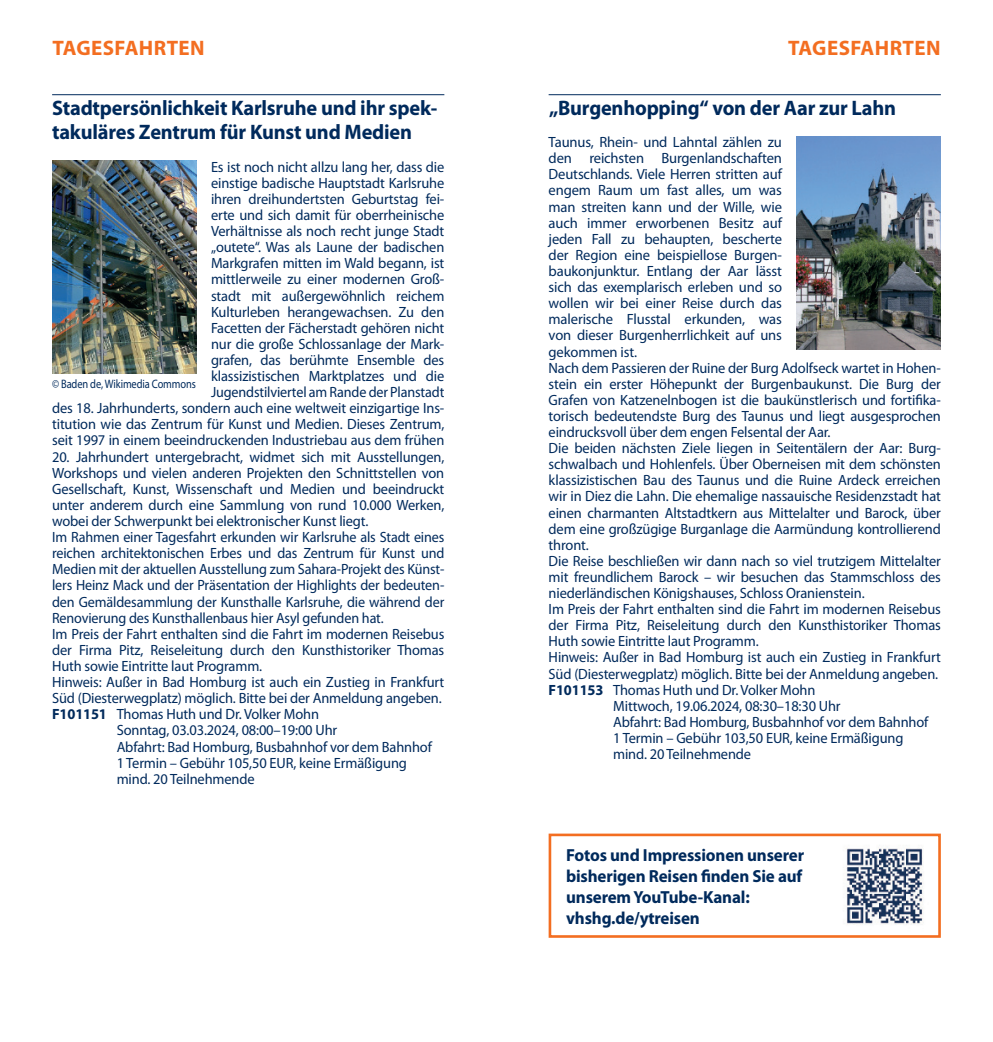
<style>
.page{position:relative;width:993px;height:1042px;background:#fff}
.page>*{position:absolute;margin:0;border:0;box-sizing:border-box;transform-origin:0 0}
.t1{font:700 21px/24.5px "Myriad Pro";letter-spacing:-.01em;color:#002a5c}
.t2{font:700 21px "Myriad Pro";letter-spacing:.02em;color:#f36e21}
.t3{font:700 17.5px/21px "Myriad Pro";letter-spacing:-.01em;color:#002a5c}
.t4{font:14.88px/16.1px "Myriad Pro";letter-spacing:-.01em;color:#002a5c;text-align:right}
.t5{font:14.88px "Myriad Pro";letter-spacing:-.01em;color:#002a5c;scale:.95 1}
.t6{font:12.25px "Myriad Pro";letter-spacing:-.01em;color:#002a5c;scale:.85 1}
.s1{font-weight:700}
</style>
<div class="page">
<hr style="left:52px;top:94px;width:392px;height:1px;background:#002a5c">
<hr style="left:548px;top:94px;width:392px;height:1px;background:#002a5c">
<img style="left:796px;top:136px;width:144px;height:214px">
<img style="left:52px;top:160px;width:144px;height:213px">
<div style="left:548px;top:833px;width:392px;height:105px;border:3px solid #f36e21"></div>
<img style="left:846px;top:848px;width:78px;height:77px">
<h1 class="t2" style="left:52px;top:35px;width:154px">TAGESFAHRTEN</h1>
<h1 class="t2" style="left:788px;top:35px;width:154px">TAGESFAHRTEN</h1>
<h1 class="t1" style="left:52px;top:95px;width:386px">Stadtpersönlichkeit Karlsruhe und ihr spek&shy;takuläres Zentrum für Kunst und Medien</h1>
<p class="t4" style="left:52px;top:158px;width:393px">Es ist noch nicht allzu lang her, dass die<br>einstige badische Hauptstadt Karlsruhe<br>ihren dreihundertsten Geburtstag fei-<br>erte und sich damit für oberrheinische<br>Verhältnisse als noch recht junge Stadt<br>„outete“. Was als Laune der badischen<br>Markgrafen mitten im Wald begann, ist<br>mittlerweile zu einer modernen Groß-<br>stadt mit außergewöhnlich reichem<br>Kulturleben herangewachsen. Zu den<br>Facetten der Fächerstadt gehören nicht<br>nur die große Schlossanlage der Mark-<br>grafen, das berühmte Ensemble des<br>klassizistischen Marktplatzes und die<br>Jugendstilviertel am Rande der Planstadt<br>des 18. Jahrhunderts, sondern auch eine weltweit einzigartige Ins&shy;titution wie das Zentrum für Kunst und Medien. Dieses Zentrum, seit 1997 in einem beeindruckenden Industriebau aus dem frühen</p>
<p class="t4" style="left:52px;top:448px;width:393px">20. Jahrhundert untergebracht, widmet sich mit Ausstellungen,</p>
<p class="t4" style="left:52px;top:464px;width:393px">Workshops und vielen anderen Projekten den Schnittstellen von</p>
<p class="t4" style="left:52px;top:480px;width:393px">Gesellschaft, Kunst, Wissenschaft und Medien und beeindruckt</p>
<p class="t4" style="left:52px;top:496px;width:393px">unter anderem durch eine Sammlung von rund 10.000 Werken,</p>
<p class="t4" style="left:52px;top:513px;width:318px">wobei der Schwerpunkt bei elektronischer Kunst liegt.</p>
<p class="t5" style="left:52px;top:528px;width:414px">Im Rahmen einer Tagesfahrt erkunden wir Karlsruhe als Stadt eines</p>
<p class="t5" style="left:52px;top:544px;width:414px">reichen architektonischen Erbes und das Zentrum für Kunst und</p>
<p class="t5" style="left:52px;top:560px;width:414px">Medien mit der aktuellen Ausstellung zum Sahara-Projekt des Künst-</p>
<p class="t5" style="left:52px;top:576px;width:414px">lers Heinz Mack und der Präsentation der Highlights der bedeuten-</p>
<p class="t5" style="left:52px;top:592px;width:414px">den Gemäldesammlung der Kunsthalle Karlsruhe, die während der</p>
<p class="t5" style="left:52px;top:608px;width:350px">Renovierung des Kunsthallenbaus hier Asyl gefunden hat.</p>
<p class="t4" style="left:52px;top:625px;width:393px">Im Preis der Fahrt enthalten sind die Fahrt im modernen Reisebus</p>
<p class="t4" style="left:52px;top:641px;width:393px">der Firma Pitz, Reiseleitung durch den Kunsthistoriker Thomas</p>
<p class="t4" style="left:52px;top:657px;width:211px">Huth sowie Eintritte laut Programm.</p>
<p class="t4" style="left:52px;top:674px;width:393px">Hinweis: Außer in Bad Homburg ist auch ein Zustieg in Frankfurt</p>
<p class="t4" style="left:52px;top:690px;width:391px">Süd (Diesterwegplatz) möglich. Bitte bei der Anmeldung angeben.</p>
<p class="t4" style="left:52px;top:706px;width:268px"><span class="s1">F101151</span> Thomas Huth und Dr. Volker Mohn</p>
<p class="t4" style="left:117px;top:722px;width:222px">Sonntag, 03.03.2024, 08:00–19:00 Uhr</p>
<p class="t4" style="left:117px;top:738px;width:317px">Abfahrt: Bad Homburg, Busbahnhof vor dem Bahnhof</p>
<p class="t4" style="left:117px;top:754px;width:292px">1 Termin – Gebühr 105,50 EUR, keine Ermäßigung</p>
<p class="t4" style="left:117px;top:770px;width:139px">mind. 20 Teilnehmende</p>
<p class="t6" style="left:52px;top:376px;width:171px">© Baden de, Wikimedia Commons</p>
<h1 class="t1" style="left:549px;top:95px;width:348px">„Burgenhopping“ von der Aar zur Lahn</h1>
<p class="t4" style="left:548px;top:134px;width:235px">Taunus, Rhein- und Lahntal zählen zu</p>
<p class="t4" style="left:548px;top:150px;width:235px">den reichsten Burgenlandschaften</p>
<p class="t4" style="left:548px;top:166px;width:235px">Deutschlands. Viele Herren stritten auf</p>
<p class="t4" style="left:548px;top:182px;width:235px">engem Raum um fast alles, um was</p>
<p class="t4" style="left:548px;top:198px;width:235px">man streiten kann und der Wille, wie</p>
<p class="t4" style="left:548px;top:214px;width:235px">auch immer erworbenen Besitz auf</p>
<p class="t4" style="left:548px;top:230px;width:235px">jeden Fall zu behaupten, bescherte</p>
<p class="t4" style="left:548px;top:247px;width:235px">der Region eine beispiellose Burgen-</p>
<p class="t4" style="left:548px;top:263px;width:235px">baukonjunktur. Entlang der Aar lässt</p>
<p class="t4" style="left:548px;top:279px;width:235px">sich das exemplarisch erleben und so</p>
<p class="t4" style="left:548px;top:295px;width:235px">wollen wir bei einer Reise durch das</p>
<p class="t4" style="left:548px;top:311px;width:235px">malerische Flusstal erkunden, was</p>
<p class="t4" style="left:548px;top:327px;width:235px">von dieser Burgenherrlichkeit auf uns</p>
<p class="t4" style="left:548px;top:343px;width:90px">gekommen ist.</p>
<p class="t4" style="left:548px;top:359px;width:393px">Nach dem Passieren der Ruine der Burg Adolfseck wartet in Hohen-</p>
<p class="t4" style="left:548px;top:375px;width:393px">stein ein erster Höhepunkt der Burgenbaukunst. Die Burg der</p>
<p class="t4" style="left:548px;top:391px;width:393px">Grafen von Katzenelnbogen ist die baukünstlerisch und fortifika-</p>
<p class="t4" style="left:548px;top:408px;width:393px">torisch bedeutendste Burg des Taunus und liegt ausgesprochen</p>
<p class="t4" style="left:548px;top:424px;width:283px">eindrucksvoll über dem engen Felsental der Aar.</p>
<p class="t4" style="left:548px;top:440px;width:393px">Die beiden nächsten Ziele liegen in Seitentälern der Aar: Burg-</p>
<p class="t4" style="left:548px;top:456px;width:393px">schwalbach und Hohlenfels. Über Oberneisen mit dem schönsten</p>
<p class="t4" style="left:548px;top:472px;width:393px">klassizistischen Bau des Taunus und die Ruine Ardeck erreichen</p>
<p class="t4" style="left:548px;top:488px;width:393px">wir in Diez die Lahn. Die ehemalige nassauische Residenzstadt hat</p>
<p class="t4" style="left:548px;top:504px;width:393px">einen charmanten Altstadtkern aus Mittelalter und Barock, über</p>
<p class="t4" style="left:548px;top:520px;width:393px">dem eine großzügige Burganlage die Aarmündung kontrollierend</p>
<p class="t4" style="left:548px;top:536px;width:42px">thront.</p>
<p class="t4" style="left:548px;top:552px;width:393px">Die Reise beschließen wir dann nach so viel trutzigem Mittelalter</p>
<p class="t4" style="left:548px;top:569px;width:393px">mit freundlichem Barock – wir besuchen das Stammschloss des</p>
<p class="t4" style="left:548px;top:585px;width:317px">niederländischen Königshauses, Schloss Oranienstein.</p>
<p class="t4" style="left:548px;top:601px;width:393px">Im Preis der Fahrt enthalten sind die Fahrt im modernen Reisebus</p>
<p class="t4" style="left:548px;top:617px;width:393px">der Firma Pitz, Reiseleitung durch den Kunsthistoriker Thomas</p>
<p class="t4" style="left:548px;top:633px;width:211px">Huth sowie Eintritte laut Programm.</p>
<p class="t4" style="left:548px;top:649px;width:393px">Hinweis: Außer in Bad Homburg ist auch ein Zustieg in Frankfurt</p>
<p class="t4" style="left:548px;top:665px;width:391px">Süd (Diesterwegplatz) möglich. Bitte bei der Anmeldung angeben.</p>
<p class="t4" style="left:548px;top:681px;width:268px"><span class="s1">F101153</span> Thomas Huth und Dr. Volker Mohn</p>
<p class="t4" style="left:613px;top:697px;width:229px">Mittwoch, 19.06.2024, 08:30–18:30 Uhr</p>
<p class="t4" style="left:613px;top:714px;width:317px">Abfahrt: Bad Homburg, Busbahnhof vor dem Bahnhof</p>
<p class="t4" style="left:613px;top:730px;width:292px">1 Termin – Gebühr 103,50 EUR, keine Ermäßigung</p>
<p class="t4" style="left:613px;top:746px;width:139px">mind. 20 Teilnehmende</p>
<p class="t3" style="left:566px;top:844px;width:239px">Fotos und Impressionen unserer bisherigen Reisen finden Sie auf unserem YouTube-Kanal: vhshg.de/ytreisen</p>
</div>
